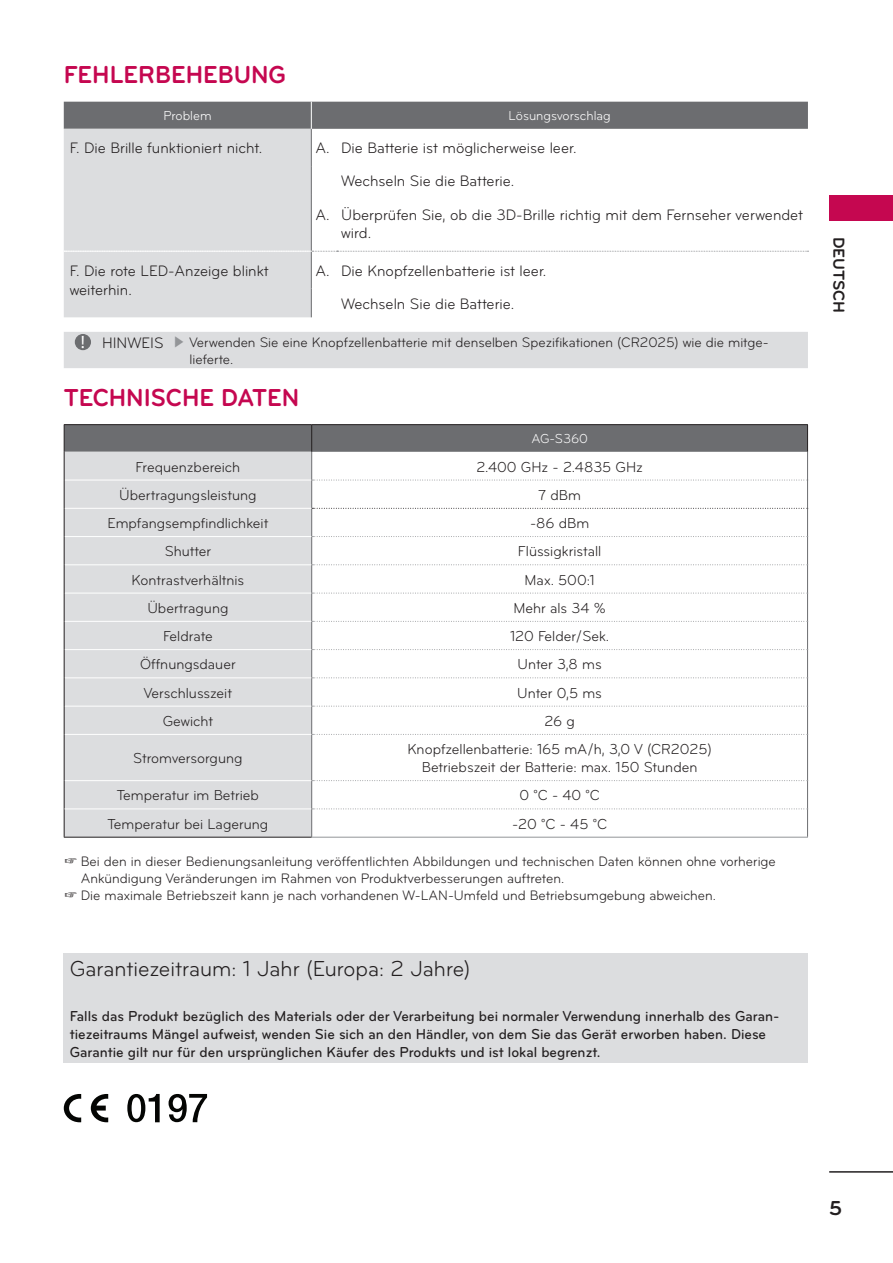
<style>
.page{position:relative;width:893px;height:1263px;background:#fff}
.page>*{position:absolute;margin:0;border:0;box-sizing:border-box;transform-origin:0 0}
.t1{font:700 25.5px "Bryant LG";color:#c50750;scale:.95 1}
.B{font:22.5px "Bryant LG";color:#231f20;scale:.95 1}
.t2{font:700 21px "Bryant LG";color:#231f20}
.t3{font:18px "Myriad Pro";color:#fff}
.t4{font:700 16.5px "Bryant LG";color:#231f20}
.Body{font:15.75px/18.9px "Bryant LG";color:#231f20;scale:.95 1}
.Center{font:15px "Bryant LG";color:#231f20;scale:.95 1}
.Body-2{font:500 15px/18px "Bryant LG";color:#231f20;scale:.95 1}
.Bullets4{font:14.25px/17.1px "Bryant LG";color:#231f20;scale:.95 1}
.Bullets2{font:14.25px/17.1px "Bryant LG";color:#231f20;scale:.95 1}
.Table{font:13.5px "Bryant LG";color:#fff;scale:.95 1}
.s1{font-family:"HY Go Thic";font-weight:700;color:#939598}
.s2{font-family:"LG Display Eng";font-size:19.5px}
</style>
<div class="page">
<div style="left:829px;top:195px;width:64px;height:26px;background:#c50750"></div>
<hr style="left:829px;top:1171px;width:64px;height:1px;background:#231f20">
<div style="left:64px;top:129px;width:247px;height:188px;background:#dcdddf"></div>
<hr style="left:311px;top:129px;width:1px;height:37px;background:#6c6d70">
<svg style="left:311px;top:166px;width:1px;height:29px"></svg>
<hr style="left:311px;top:195px;width:1px;height:56px;background:#6c6d70">
<hr style="left:311px;top:251px;width:1px;height:37px;background:#6c6d70">
<svg style="left:311px;top:288px;width:1px;height:29px"></svg>
<div style="left:64px;top:102px;width:744px;height:27px;background:#6c6d70"></div>
<svg style="left:64px;top:251px;width:744px;height:1px"></svg>
<div style="left:64px;top:332px;width:744px;height:36px;background:#dcdddf"></div>
<div style="left:75px;top:334px;width:16px;height:16px;background:#6c6d70;border-radius:50%"></div>
<div style="left:65px;top:735px;width:246px;height:102px;background:#dcdddf"></div>
<hr style="left:311px;top:734px;width:1px;height:47px;background:#6c6d70">
<hr style="left:65px;top:780px;width:246px;height:1px;background:#fff">
<hr style="left:64px;top:424px;width:248px;height:1px;background:#231f20">
<hr style="left:64px;top:734px;width:1px;height:47px;background:#231f20">
<svg style="left:64px;top:781px;width:1px;height:56px"></svg>
<hr style="left:64px;top:837px;width:248px;height:1px;background:#231f20">
<hr style="left:807px;top:734px;width:1px;height:47px;background:#6c6d70">
<hr style="left:312px;top:424px;width:496px;height:1px;background:#231f20">
<svg style="left:64px;top:425px;width:744px;height:310px"></svg>
<hr style="left:65px;top:808px;width:246px;height:1px;background:#fff">
<svg style="left:311px;top:780px;width:497px;height:57px"></svg>
<hr style="left:312px;top:837px;width:496px;height:1px;background:#939598">
<div style="left:64px;top:953px;width:744px;height:110px;background:#dcdddf"></div>
<svg style="left:127px;top:1094px;width:33px;height:28px"></svg>
<svg style="left:169px;top:1094px;width:38px;height:28px"></svg>
<svg style="left:64px;top:1094px;width:17px;height:28px"></svg>
<svg style="left:91px;top:1094px;width:17px;height:28px"></svg>
<p class="t1" style="left:64px;top:59px;width:235px">FEHLERBEHEBUNG</p>
<p class="Table" style="left:164px;top:108px;width:52px">Problem</p>
<p class="Table" style="left:509px;top:108px;width:109px">Lösungsvorschlag</p>
<p class="Body" style="left:70px;top:139px;width:204px">F. Die Brille funktioniert nicht.</p>
<p class="Body" style="left:316px;top:139px;width:16px">A.</p>
<p class="Body" style="left:341px;top:139px;width:249px">Die Batterie ist möglicherweise leer.</p>
<p class="Body" style="left:341px;top:172px;width:184px">Wechseln Sie die Batterie.</p>
<p class="Body" style="left:316px;top:205px;width:16px">A.</p>
<p class="Body" style="left:341px;top:205px;width:488px">Überprüfen Sie, ob die 3D-Brille richtig mit dem Fernseher verwendet wird.</p>
<p class="Body" style="left:70px;top:261px;width:211px">F. Die rote LED-Anzeige blinkt weiterhin.</p>
<p class="Body" style="left:316px;top:261px;width:16px">A.</p>
<p class="Body" style="left:341px;top:261px;width:217px">Die Knopfzellenbatterie ist leer.</p>
<p class="Body" style="left:341px;top:294px;width:184px">Wechseln Sie die Batterie.</p>
<p class="t3" style="left:81px;top:331px;width:6px">!</p>
<p class="Body" style="left:102px;top:333px;width:66px">HINWEIS</p>
<p class="Bullets2" style="left:190px;top:334px;width:611px;text-indent:-17px"><span class="s1">▶</span> Verwenden Sie eine Knopfzellenbatterie mit denselben Spezifikationen (CR2025) wie die mitge&shy;lieferte.</p>
<p class="t1" style="left:64px;top:381px;width:249px">TECHNISCHE DATEN</p>
<p class="Table" style="left:531px;top:431px;width:61px">AG-S360</p>
<p class="Center" style="left:136px;top:458px;width:112px">Frequenzbereich</p>
<p class="Center" style="left:476px;top:458px;width:177px">2.400 GHz - 2.4835 GHz</p>
<p class="Center" style="left:119px;top:486px;width:146px">Übertragungsleistung</p>
<p class="Center" style="left:538px;top:486px;width:46px">7 dBm</p>
<p class="Center" style="left:107px;top:514px;width:171px">Empfangsempfindlichkeit</p>
<p class="Center" style="left:530px;top:514px;width:64px">-86 dBm</p>
<p class="Center" style="left:165px;top:542px;width:50px">Shutter</p>
<p class="Center" style="left:518px;top:542px;width:89px">Flüssigkristall</p>
<p class="Center" style="left:132px;top:571px;width:120px">Kontrastverhältnis</p>
<p class="Center" style="left:525px;top:571px;width:75px">Max. 500:1</p>
<p class="Center" style="left:147px;top:599px;width:87px">Übertragung</p>
<p class="Center" style="left:513px;top:599px;width:99px">Mehr als 34 %</p>
<p class="Center" style="left:163px;top:627px;width:54px">Feldrate</p>
<p class="Center" style="left:510px;top:627px;width:106px">120 Felder/Sek.</p>
<p class="Center" style="left:140px;top:655px;width:102px">Öffnungsdauer</p>
<p class="Center" style="left:517px;top:655px;width:90px">Unter 3,8 ms</p>
<p class="Center" style="left:144px;top:684px;width:94px">Verschlusszeit</p>
<p class="Center" style="left:517px;top:684px;width:91px">Unter 0,5 ms</p>
<p class="Center" style="left:163px;top:712px;width:54px">Gewicht</p>
<p class="Center" style="left:544px;top:712px;width:34px">26 g</p>
<p class="Center" style="left:133px;top:749px;width:116px">Stromversorgung</p>
<p class="Center" style="left:407px;top:740px;width:322px">Knopfzellenbatterie: 165 mA/h, 3,0 V (CR2025)</p>
<p class="Center" style="left:422px;top:758px;width:292px">Betriebszeit der Batterie: max. 150 Stunden</p>
<p class="Center" style="left:117px;top:786px;width:151px">Temperatur im Betrieb</p>
<p class="Center" style="left:519px;top:786px;width:86px">0 °C - 40 °C</p>
<p class="Center" style="left:108px;top:815px;width:171px">Temperatur bei Lagerung</p>
<p class="Center" style="left:512px;top:815px;width:101px">-20 °C - 45 °C</p>
<p class="Bullets4" style="left:81px;top:852px;width:733px;text-indent:-17px"><span class="s2">☞</span> Bei den in dieser Bedienungsanleitung veröffentlichten Abbildungen und technischen Daten können ohne vorherige<br>Ankündigung Veränderungen im Rahmen von Produktverbesserungen auftreten.</p>
<p class="Bullets4" style="left:64px;top:887px;width:688px"><span class="s2">☞</span> Die maximale Betriebszeit kann je nach vorhandenen W-LAN-Umfeld und Betriebsumgebung abweichen.</p>
<p class="B" style="left:70px;top:955px;width:423px">Garantiezeitraum: 1 Jahr (Europa: 2 Jahre)</p>
<p class="Body-2" style="left:70px;top:1007px;width:749px">Falls das Produkt bezüglich des Materials oder der Verarbeitung bei normaler Verwendung innerhalb des Garan&shy;tiezeitraums Mängel aufweist, wenden Sie sich an den Händler, von dem Sie das Gerät erworben haben. Diese<br>Garantie gilt nur für den ursprünglichen Käufer des Produkts und ist lokal begrenzt.</p>
<p class="t4" style="left:849px;top:236px;width:78px;rotate:90deg">DEUTSCH</p>
<h3 class="t2" style="left:829px;top:1195px;width:15px">5</h3>
</div>
